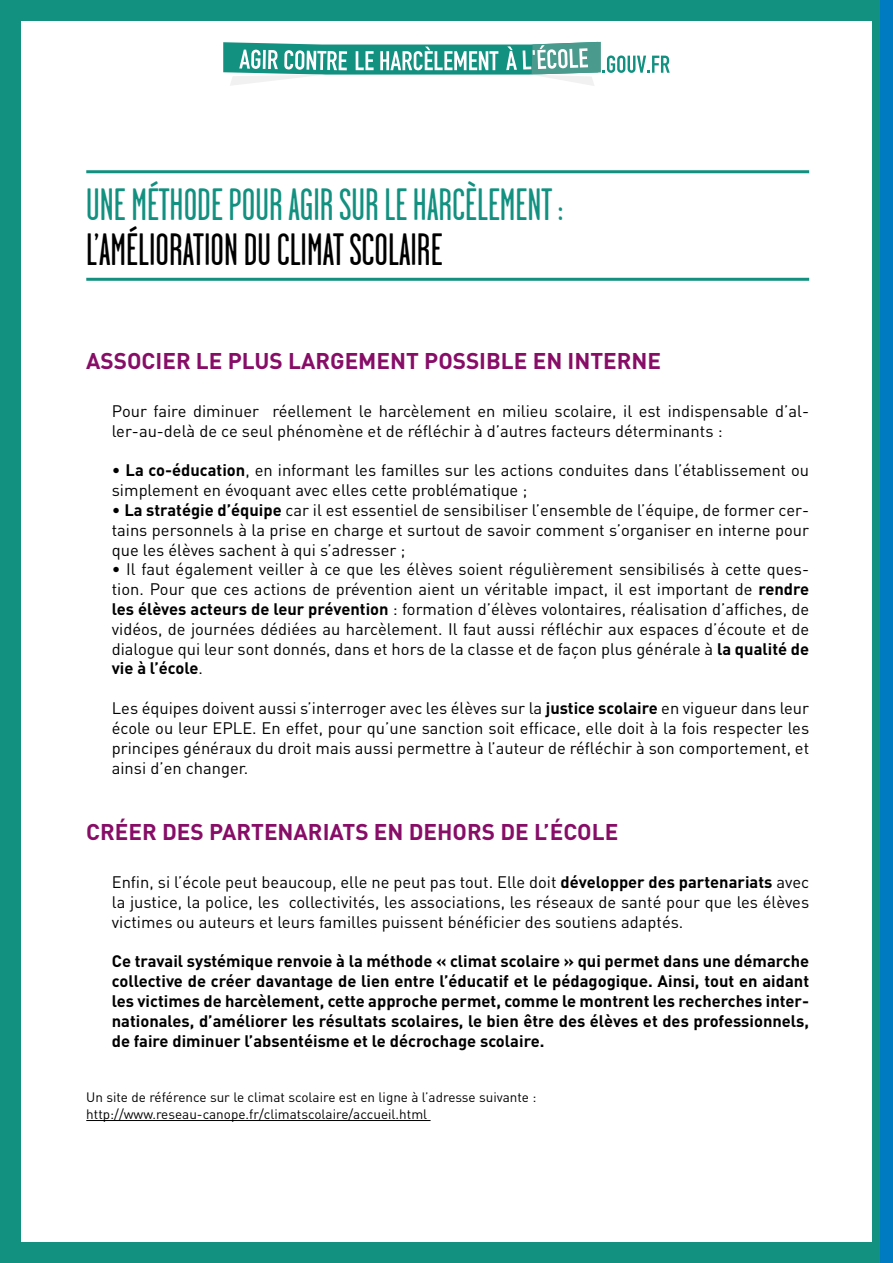
<style>
.page{position:relative;width:893px;height:1263px;background:#129080}
.page>*{position:absolute;margin:0;border:0;box-sizing:border-box;transform-origin:0 0}
.t1{font:45px "Garage Gothic";color:#129080}
.t2{font:45px "Garage Gothic";color:#000}
.t3{font:700 22.5px "DIN";color:#870d67}
.t4{font:16.5px/19.8px "DIN";color:#000;text-align:justify}
.t5{font:700 16.5px/19.8px "DIN";color:#000;text-align:justify}
.t6{font:13.5px/16.2px "DIN";color:#000}
.s1{font-weight:700}
</style>
<div class="page">
<div style="left:21px;top:21px;width:851px;height:1221px;background:#fff"></div>
<svg style="left:223px;top:42px;width:447px;height:44px"></svg>
<hr style="left:86px;top:170px;width:723px;height:3px;background:#129080">
<hr style="left:86px;top:278px;width:723px;height:3px;background:#129080">
<hr style="left:86px;top:1120px;width:345px;height:1px;background:#000">
<div style="left:880px;top:0;width:13px;height:1263px;background:#007ac1"></div>
<h1 class="t1" style="left:86px;top:181px;width:478px">UNE MÉTHODE POUR AGIR SUR LE HARCÈLEMENT :</h1>
<h1 class="t2" style="left:86px;top:226px;width:358px">L’AMÉLIORATION DU CLIMAT SCOLAIRE</h1>
<h2 class="t3" style="left:86px;top:346px;width:29px">Associer</h2>
<h2 class="t3" style="left:196px;top:346px;width:46px">le plus</h2>
<h2 class="t3" style="left:288px;top:346px;width:16px">largement</h2>
<h2 class="t3" style="left:424px;top:346px;width:14px">possible</h2>
<h2 class="t3" style="left:533px;top:346px;width:49px">en interne</h2>
<p class="t4" style="left:112px;top:401px;width:699px">Pour faire diminuer réellement le harcèlement en milieu scolaire, il est indispensable d’al&shy;ler-au-delà de ce seul phénomène et de réfléchir à d’autres facteurs déterminants :</p>
<p class="t4" style="left:112px;top:460px;width:699px">• <span class="s1">La co-éducation</span>, en informant les familles sur les actions conduites dans l’établissement ou simplement en évoquant avec elles cette problématique ;</p>
<p class="t4" style="left:112px;top:500px;width:699px">• <span class="s1">La stratégie d’équipe</span> car il est essentiel de sensibiliser l’ensemble de l’équipe, de former cer&shy;tains personnels à la prise en charge et surtout de savoir comment s’organiser en interne pour que les élèves sachent à qui s’adresser ;</p>
<p class="t4" style="left:112px;top:559px;width:699px">• Il faut également veiller à ce que les élèves soient régulièrement sensibilisés à cette ques&shy;tion. Pour que ces actions de prévention aient un véritable impact, il est important de <span class="s1">rendre les élèves acteurs de leur prévention</span> : formation d’élèves volontaires, réalisation d’affiches, de vidéos, de journées dédiées au harcèlement. Il faut aussi réfléchir aux espaces d’écoute et de dialogue qui leur sont donnés, dans et hors de la classe et de façon plus générale à <span class="s1">la qualité de vie à l’école</span>.</p>
<p class="t4" style="left:112px;top:698px;width:699px">Les équipes doivent aussi s’interroger avec les élèves sur la <span class="s1">justice scolaire</span> en vigueur dans leur école ou leur EPLE. En effet, pour qu’une sanction soit efficace, elle doit à la fois respecter les principes généraux du droit mais aussi permettre à l’auteur de réfléchir à son comportement, et ainsi d’en changer.</p>
<h2 class="t3" style="left:86px;top:817px;width:29px">Créer</h2>
<h2 class="t3" style="left:162px;top:817px;width:14px">des</h2>
<h2 class="t3" style="left:209px;top:817px;width:15px">partenariats</h2>
<h2 class="t3" style="left:374px;top:817px;width:50px">en dehors</h2>
<h2 class="t3" style="left:500px;top:817px;width:64px">de l’école</h2>
<p class="t4" style="left:112px;top:872px;width:699px">Enfin, si l’école peut beaucoup, elle ne peut pas tout. Elle doit <span class="s1">développer des partenariats</span> avec la justice, la police, les collectivités, les associations, les réseaux de santé pour que les élèves victimes ou auteurs et leurs familles puissent bénéficier des soutiens adaptés.</p>
<p class="t5" style="left:112px;top:951px;width:699px">Ce travail systémique renvoie à la méthode « climat scolaire » qui permet dans une démarche collective de créer davantage de lien entre l’éducatif et le pédagogique. Ainsi, tout en aidant les victimes de harcèlement, cette approche permet, comme le montrent les recherches inter&shy;nationales, d’améliorer les résultats scolaires, le bien être des élèves et des professionnels, de faire diminuer l’absentéisme et le décrochage scolaire.</p>
<p class="t6" style="left:86px;top:1089px;width:452px">Un site de référence sur le climat scolaire est en ligne à l’adresse suivante : http://www.reseau-canope.fr/climatscolaire/accueil.html</p>
</div>
